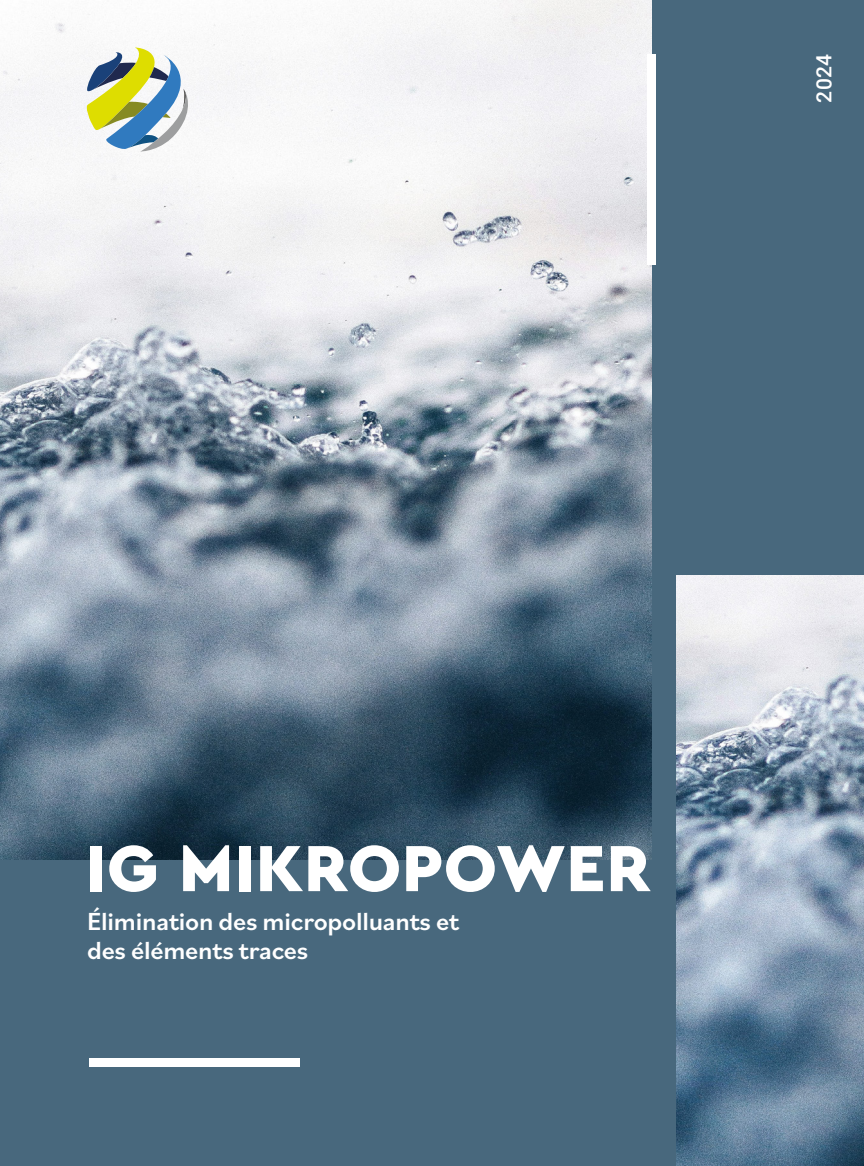
<style>
.page{position:relative;width:864px;height:1166px;background:#fff}
.page>*{position:absolute;margin:0;border:0;box-sizing:border-box;transform-origin:0 0}
.t1{font:900 68.25px "Cera Pro";letter-spacing:.01em;color:#fff}
.t2{font:500 25.9px/29.4px "Bilo";letter-spacing:-.01em;color:#fff}
.t3{font:500 21px "Roboto";color:#fff}
</style>
<div class="page">
<div style="left:0;top:0;width:863px;height:1166px;background:#48687d"></div>
<img style="left:0;top:0;width:651px;height:859px">
<img style="left:676px;top:575px;width:187px;height:591px">
<div style="left:89px;top:1058px;width:210px;height:8px;background:#fff"></div>
<div style="left:647px;top:54px;width:8px;height:210px;background:#fff"></div>
<svg style="left:87px;top:47px;width:103px;height:107px;background:#b3c2a8"></svg>
<p class="t3" style="left:808px;top:103px;width:50px;rotate:-90deg">2024</p>
<h1 class="t1" style="left:86px;top:823px;width:566px">IG MIKROPOWER</h1>
<p class="t2" style="left:87px;top:905px;width:373px">Élimination des micropolluants et des éléments traces</p>
</div>
